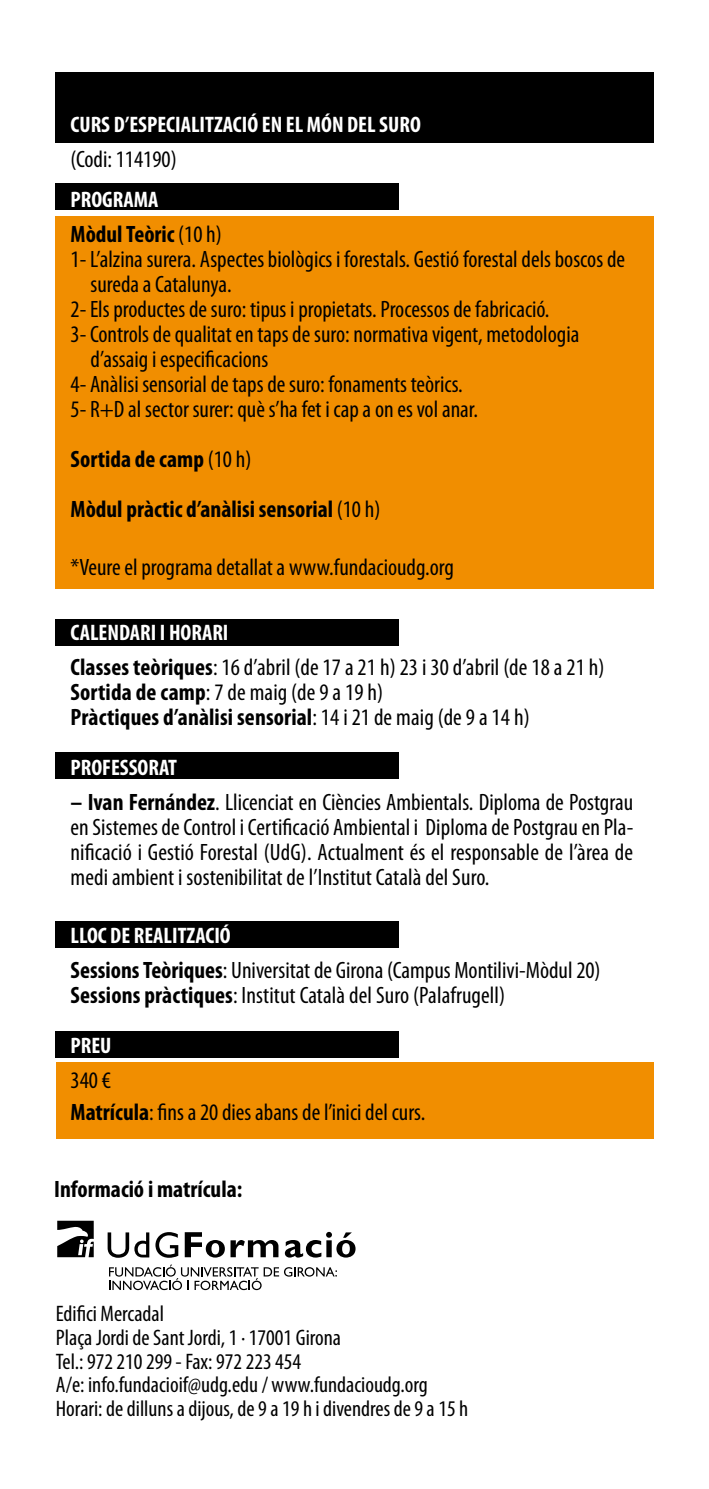
<style>
.page{position:relative;width:709px;height:1489px;background:#fff}
.page>*{position:absolute;margin:0;border:0;box-sizing:border-box;transform-origin:0 0}
.t1{font:condensed 23.75px/25px "Myriad Pro";color:#000}
.t2{font:700 condensed 23.75px/50px "Myriad Pro";color:#000}
.t3{font:condensed 22.5px/23.8px "Myriad Pro";color:#000}
.t4{font:700 condensed 22.5px "Myriad Pro";color:#fff}
.s1{font-weight:400}
.s2{font-weight:700}
</style>
<div class="page">
<div style="left:56px;top:1062px;width:598px;height:77px;background:#f18e00"></div>
<div style="left:56px;top:619px;width:343px;height:26px;background:#000"></div>
<div style="left:56px;top:752px;width:343px;height:27px;background:#000"></div>
<div style="left:56px;top:921px;width:343px;height:26px;background:#000"></div>
<div style="left:56px;top:1030px;width:343px;height:27px;background:#000"></div>
<div style="left:56px;top:183px;width:343px;height:27px;background:#000"></div>
<div style="left:56px;top:216px;width:598px;height:372px;background:#f18e00"></div>
<div style="left:56px;top:72px;width:598px;height:71px;background:#000"></div>
<svg style="left:109px;top:1264px;width:228px;height:25px"></svg>
<svg style="left:57px;top:1220px;width:298px;height:37px"></svg>
<p class="t4" style="left:71px;top:110px;width:352px">CURS D’ESPECIALITZACIÓ EN EL MÓN DEL SURO</p>
<p class="t1" style="left:71px;top:146px;width:108px">(Codi: 114190)</p>
<p class="t4" style="left:71px;top:185px;width:89px">PROGRAMA</p>
<p class="t2" style="left:71px;top:209px;width:153px">Mòdul Teòric <span class="s1">(10 h)</span></p>
<p class="t1" style="left:71px;top:246px;width:556px">1- L’alzina surera. Aspectes biològics i forestals. Gestió forestal dels boscos de</p>
<p class="t1" style="left:90px;top:271px;width:143px">sureda a Catalunya.</p>
<p class="t1" style="left:71px;top:296px;width:480px">2- Els productes de suro: tipus i propietats. Processos de fabricació.</p>
<p class="t1" style="left:71px;top:321px;width:510px">3- Controls de qualitat en taps de suro: normativa vigent, metodologia</p>
<p class="t1" style="left:90px;top:346px;width:179px">d’assaig i especificacions</p>
<p class="t1" style="left:71px;top:371px;width:394px">4- Anàlisi sensorial de taps de suro: fonaments teòrics.</p>
<p class="t1" style="left:71px;top:396px;width:409px">5- R+D al sector surer: què s’ha fet i cap a on es vol anar.</p>
<p class="t2" style="left:71px;top:434px;width:311px">Sortida de camp <span class="s1">(10 h)<br></span>Mòdul pràctic d’anàlisi sensorial <span class="s1">(10 h)</span></p>
<p class="t1" style="left:71px;top:554px;width:385px">*Veure el programa detallat a www.fundacioudg.org</p>
<p class="t4" style="left:71px;top:618px;width:159px">CALENDARI I HORARI</p>
<p class="t1" style="left:71px;top:654px;width:535px"><span class="s2">Classes teòriques</span>: 16 d’abril (de 17 a 21 h) 23 i 30 d’abril (de 18 a 21 h)<br><span class="s2">Sortida de camp</span>: 7 de maig (de 9 a 19 h)<br><span class="s2">Pràctiques d’anàlisi sensorial</span>: 14 i 21 de maig (de 9 a 14 h)</p>
<p class="t4" style="left:71px;top:753px;width:108px">PROFESSORAT</p>
<p class="t1" style="left:71px;top:789px;width:564px;text-align:justify"><span class="s2">– Ivan Fernández</span>. Llicenciat en Ciències Ambientals. Diploma de Postgrau en Sistemes de Control i Certificació Ambiental i Diploma de Postgrau en Pla&shy;nificació i Gestió Forestal (UdG). Actualment és el responsable de l’àrea de medi ambient i sostenibilitat de l’Institut Català del Suro.</p>
<p class="t4" style="left:71px;top:920px;width:162px">LLOC DE REALITZACIÓ</p>
<p class="t1" style="left:71px;top:956px;width:531px"><span class="s2">Sessions Teòriques</span>: Universitat de Girona (Campus Montilivi-Mòdul 20)<br><span class="s2">Sessions pràctiques</span>: Institut Català del Suro (Palafrugell)</p>
<p class="t4" style="left:71px;top:1030px;width:42px">PREU</p>
<p class="t1" style="left:71px;top:1063px;width:356px;line-height:32.5px">340 €<br><span class="s2">Matrícula</span>: fins a 20 dies abans de l’inici del curs.</p>
<p class="t2" style="left:54px;top:1163px;width:189px">Informació i matrícula:</p>
<p class="t3" style="left:56px;top:1301px;width:414px">Edifici Mercadal<br>Plaça Jordi de Sant Jordi, 1 · 17001 Girona<br>Tel.: 972 210 299 - Fax: 972 223 454<br>A/e: info.fundacioif@udg.edu / www.fundacioudg.org Horari: de dilluns a dijous, de 9 a 19 h i divendres de 9 a 15 h</p>
</div>
